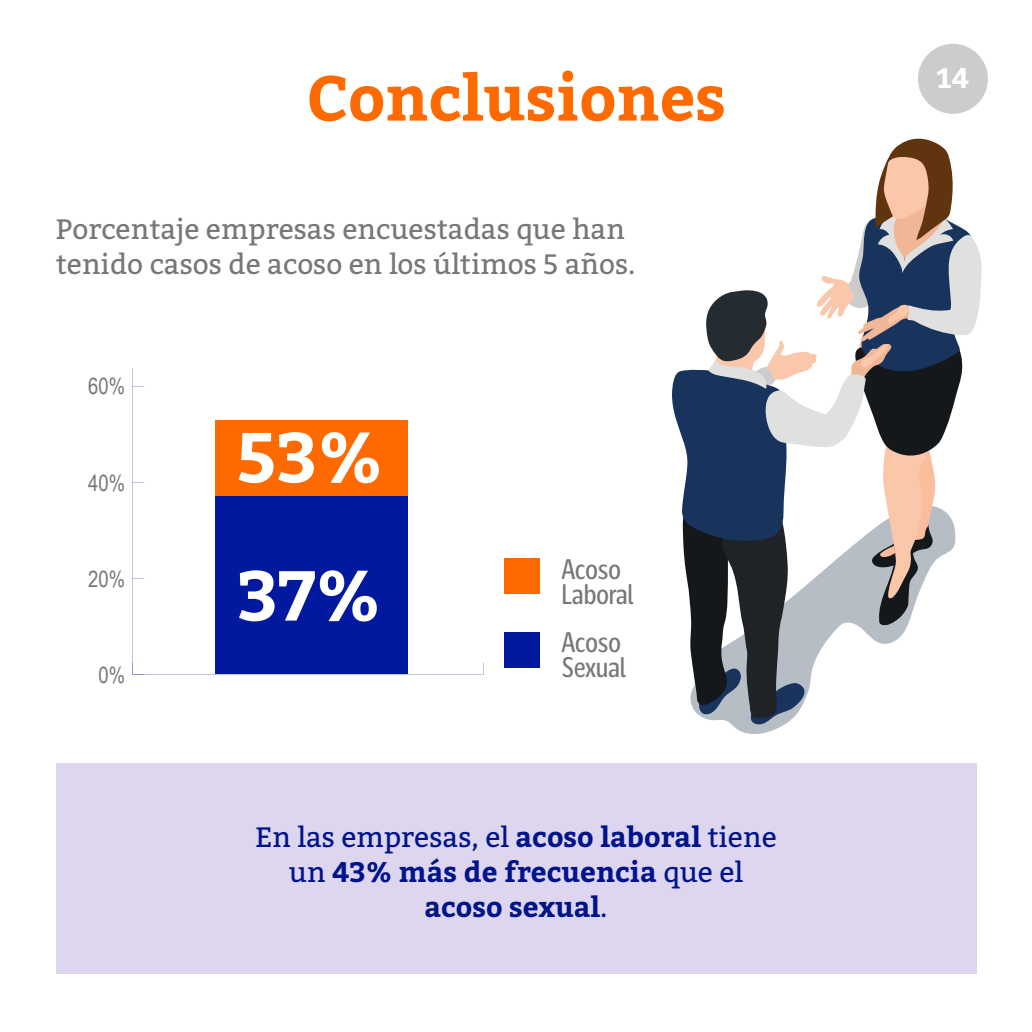
<style>
.page{position:relative;width:1032px;height:1032px;background:#fff}
.page>*{position:absolute;margin:0;border:0;box-sizing:border-box;transform-origin:0 0}
.t1{font:700 70px/138.2px "Bitter";color:#fff}
.t2{font:700 63px "Bitter";color:#ff6a00}
.t3{font:28px/35px "Bitter";color:#77777a}
.t4{font:700 28px/35px "Bitter";color:#00148b;text-align:center}
.t5{font:condensed 28px/24.5px "Chilena";color:#77777a}
.t6{font:700 28px "Bitter";color:#fff}
.t7{font:22.4px "Arial Narrow";color:#77777a}
.s1{font-weight:400}
</style>
<div class="page">
<div style="left:56px;top:763px;width:920px;height:211px;background:#ded6ee"></div>
<div style="left:216px;top:420px;width:192px;height:76px;background:#ff6a00"></div>
<div style="left:216px;top:496px;width:192px;height:178px;background:#00199f"></div>
<div style="left:504px;top:558px;width:36px;height:36px;background:#ff6a00"></div>
<div style="left:504px;top:632px;width:36px;height:36px;background:#00199f"></div>
<svg style="left:732px;top:725px;width:52px;height:9px"></svg>
<svg style="left:672px;top:138px;width:310px;height:587px"></svg>
<div style="left:918px;top:44px;width:70px;height:70px;background:#cbcccb;border-radius:50%"></div>
<h2 class="t2" style="left:306px;top:50px;width:421px">Conclusiones</h2>
<p class="t3" style="left:56px;top:211px;width:581px">Porcentaje empresas encuestadas que han tenido casos de acoso en los últimos 5 años.</p>
<p class="t7" style="left:88px;top:373px;width:38px">60%</p>
<p class="t7" style="left:88px;top:469px;width:38px">40%</p>
<p class="t7" style="left:88px;top:565px;width:38px">20%</p>
<p class="t7" style="left:99px;top:662px;width:28px">0%</p>
<h1 class="t1" style="left:237px;top:387px;width:148px">53%<br>37%</h1>
<p class="t5" style="left:562px;top:555px;width:74px">Acoso<br>Laboral</p>
<p class="t5" style="left:562px;top:628px;width:66px">Acoso<br>Sexual</p>
<p class="t4" style="left:255px;top:819px;width:523px"><span class="s1">En las empresas, el</span> acoso laboral <span class="s1">tiene un</span> 43% más de frecuencia <span class="s1">que el </span>acoso sexual<span class="s1">.</span></p>
<p class="t6" style="left:936px;top:56px;width:34px">14</p>
</div>
